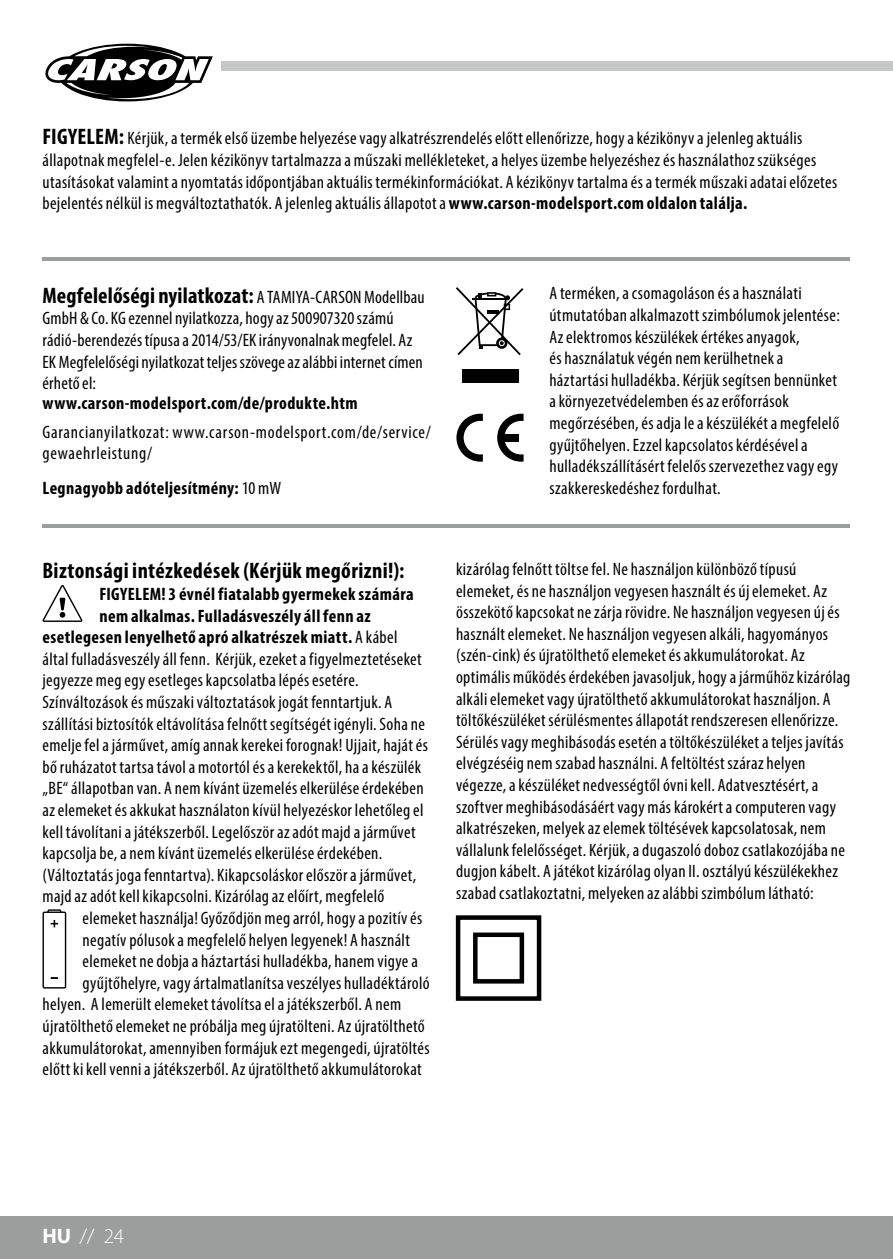
<style>
.page{position:relative;width:893px;height:1259px;background:#fff}
.page>*{position:absolute;margin:0;border:0;box-sizing:border-box;transform-origin:0 0}
.t1{font:700 condensed 22.5px "Myriad Pro";letter-spacing:.015em;color:#000}
.t2{font:300 21px "Myriad Pro";color:#fff}
.t3{font:condensed 18px/21.6px "Myriad Pro";letter-spacing:.02em;color:#000}
.t4{font:700 condensed 18px "Myriad Pro";letter-spacing:.025em;color:#000}
.t5{font:condensed 18px/21.6px "Myriad Pro";letter-spacing:.04em;color:#000}
.s1{font-weight:700;font-size:22.5px}
.s2{font-weight:700}
.s3{font-weight:400;font-size:18px}
.s4{font-weight:400}
</style>
<div class="page">
<div style="left:0;top:1216px;width:893px;height:43px;background:#9c9d9d"></div>
<div style="left:221px;top:61px;width:672px;height:9px;background:#c5c6c6"></div>
<svg style="left:45px;top:43px;width:168px;height:59px"></svg>
<svg style="left:43px;top:585px;width:39px;height:37px"></svg>
<div style="left:456px;top:915px;width:85px;height:85px;border:4px solid #000"></div>
<div style="left:473px;top:932px;width:51px;height:51px;border:4px solid #000"></div>
<div style="left:47px;top:909px;width:14px;height:7px;border:1px solid #000"></div>
<div style="left:43px;top:912px;width:23px;height:76px;background:#fff"></div>
<div style="left:43px;top:911px;width:23px;height:77px;border:1px solid #000"></div>
<svg style="left:51px;top:920px;width:7px;height:7px"></svg>
<hr style="left:43px;top:257px;width:807px;height:4px;background:#9c9d9d">
<hr style="left:43px;top:524px;width:807px;height:3px;background:#9c9d9d">
<div style="left:462px;top:369px;width:56px;height:14px;background:#000"></div>
<svg style="left:456px;top:287px;width:67px;height:68px"></svg>
<svg style="left:456px;top:414px;width:27px;height:48px"></svg>
<svg style="left:497px;top:414px;width:27px;height:48px"></svg>
<div style="left:502px;top:434px;width:17px;height:7px;background:#000"></div>
<p class="t3" style="left:43px;top:127px;width:796px"><span class="s1">FIGYELEM:</span> Kérjük, a termék első üzembe helyezése vagy alkatrészrendelés előtt ellenőrizze, hogy a kézikönyv a jelenleg aktuális állapotnak megfelel-e. Jelen kézikönyv tartalmazza a műszaki mellékleteket, a helyes üzembe helyezéshez és használathoz szükséges utasításokat valamint a nyomtatás időpontjában aktuális termékinformációkat. A kézikönyv tartalma és a termék műszaki adatai előzetes bejelentés nélkül is megváltoztathatók. A jelenleg aktuális állapotot a <span class="s2">www.carson-modelsport.com oldalon találja.</span></p>
<p class="t1" style="left:43px;top:281px;width:384px">Megfelelőségi nyilatkozat: <span class="s3">A TAMIYA-CARSON Modellbau</span></p>
<p class="t3" style="left:43px;top:307px;width:382px">GmbH &amp; Co. KG ezennel nyilatkozza, hogy az 500907320 számú rádió-berendezés típusa a 2014/53/EK irányvonalnak megfelel. Az EK Megfelelőségi nyilatkozat teljes szövege az alábbi internet címen érhető el:</p>
<p class="t4" style="left:43px;top:392px;width:317px">www.carson-modelsport.com/de/produkte.htm</p>
<p class="t5" style="left:43px;top:421px;width:390px">Garancianyilatkozat: www.carson-modelsport.com/de/service/ gewaehrleistung/</p>
<p class="t4" style="left:43px;top:477px;width:240px">Legnagyobb adóteljesítmény: <span class="s4">10 mW</span></p>
<p class="t3" style="left:549px;top:282px;width:292px">A terméken, a csomagoláson és a használati útmutatóban alkalmazott szimbólumok jelentése:<br>Az elektromos készülékek értékes anyagok,<br>és használatuk végén nem kerülhetnek a háztartási hulladékba. Kérjük segítsen bennünket a környezetvédelemben és az erőforrások megőrzésében, és adja le a készülékét a megfelelő gyűjtőhelyen. Ezzel kapcsolatos kérdésével a hulladékszállításért felelős szervezethez vagy egy szakkereskedéshez fordulhat.</p>
<p class="t1" style="left:43px;top:557px;width:363px">Biztonsági intézkedések (Kérjük megőrizni!):</p>
<p class="t4" style="left:99px;top:582px;width:316px">FIGYELEM! 3 évnél fiatalabb gyermekek számára</p>
<p class="t4" style="left:99px;top:604px;width:273px">nem alkalmas. Fulladásveszély áll fenn az</p>
<p class="t4" style="left:43px;top:626px;width:356px">esetlegesen lenyelhető apró alkatrészek miatt. <span class="s4">A kábel</span></p>
<p class="t3" style="left:43px;top:648px;width:381px">által fulladásveszély áll fenn. Kérjük, ezeket a figyelmeztetéseket</p>
<p class="t3" style="left:43px;top:669px;width:318px">jegyezze meg egy esetleges kapcsolatba lépés esetére.</p>
<p class="t3" style="left:43px;top:691px;width:351px">Színváltozások és műszaki változtatások jogát fenntartjuk. A</p>
<p class="t3" style="left:43px;top:712px;width:384px">szállítási biztosítók eltávolítása felnőtt segítségét igényli. Soha ne</p>
<p class="t3" style="left:43px;top:734px;width:387px">emelje fel a járművet, amíg annak kerekei forognak! Ujjait, haját és</p>
<p class="t3" style="left:43px;top:756px;width:380px">bő ruházatot tartsa távol a motortól és a kerekektől, ha a készülék</p>
<p class="t3" style="left:43px;top:777px;width:383px">„BE“ állapotban van. A nem kívánt üzemelés elkerülése érdekében</p>
<p class="t3" style="left:43px;top:799px;width:383px">az elemeket és akkukat használaton kívül helyezéskor lehetőleg el</p>
<p class="t3" style="left:43px;top:820px;width:375px">kell távolítani a játékszerből. Legelőször az adót majd a járművet</p>
<p class="t3" style="left:43px;top:842px;width:341px">kapcsolja be, a nem kívánt üzemelés elkerülése érdekében.</p>
<p class="t3" style="left:43px;top:864px;width:375px">(Változtatás joga fenntartva). Kikapcsoláskor először a járművet,</p>
<p class="t3" style="left:43px;top:885px;width:343px">majd az adót kell kikapcsolni. Kizárólag az előírt, megfelelő</p>
<p class="t3" style="left:83px;top:907px;width:341px">elemeket használja! Győződjön meg arról, hogy a pozitív és</p>
<p class="t3" style="left:83px;top:928px;width:329px">negatív pólusok a megfelelő helyen legyenek! A használt</p>
<p class="t3" style="left:83px;top:950px;width:337px">elemeket ne dobja a háztartási hulladékba, hanem vigye a</p>
<p class="t3" style="left:83px;top:972px;width:349px">gyűjtőhelyre, vagy ártalmatlanítsa veszélyes hulladéktároló</p>
<p class="t3" style="left:43px;top:993px;width:360px">helyen. A lemerült elemeket távolítsa el a játékszerből. A nem</p>
<p class="t3" style="left:43px;top:1015px;width:384px">újratölthető elemeket ne próbálja meg újratölteni. Az újratölthető</p>
<p class="t3" style="left:43px;top:1036px;width:389px">akkumulátorokat, amennyiben formájuk ezt megengedi, újratöltés</p>
<p class="t3" style="left:43px;top:1058px;width:381px">előtt ki kell venni a játékszerből. Az újratölthető akkumulátorokat</p>
<p class="t3" style="left:456px;top:558px;width:396px">kizárólag felnőtt töltse fel. Ne használjon különböző típusú elemeket, és ne használjon vegyesen használt és új elemeket. Az összekötő kapcsokat ne zárja rövidre. Ne használjon vegyesen új és használt elemeket. Ne használjon vegyesen alkáli, hagyományos (szén-cink) és újratölthető elemeket és akkumulátorokat. Az optimális működés érdekében javasoljuk, hogy a járműhöz kizárólag alkáli elemeket vagy újratölthető akkumulátorokat használjon. A töltőkészüléket sérülésmentes állapotát rendszeresen ellenőrizze.<br>Sérülés vagy meghibásodás esetén a töltőkészüléket a teljes javítás elvégzéséig nem szabad használni. A feltöltést száraz helyen végezze, a készüléket nedvességtől óvni kell. Adatvesztésért, a szoftver meghibásodásáért vagy más károkért a computeren vagy alkatrészeken, melyek az elemek töltésévek kapcsolatosak, nem vállalunk felelősséget. Kérjük, a dugaszoló doboz csatlakozójába ne dugjon kábelt. A játékot kizárólag olyan II. osztályú készülékekhez szabad csatlakoztatni, melyeken az alábbi szimbólum látható:</p>
<p class="t2" style="left:43px;top:1223px;width:83px"><span class="s2">HU</span> // 24</p>
</div>
